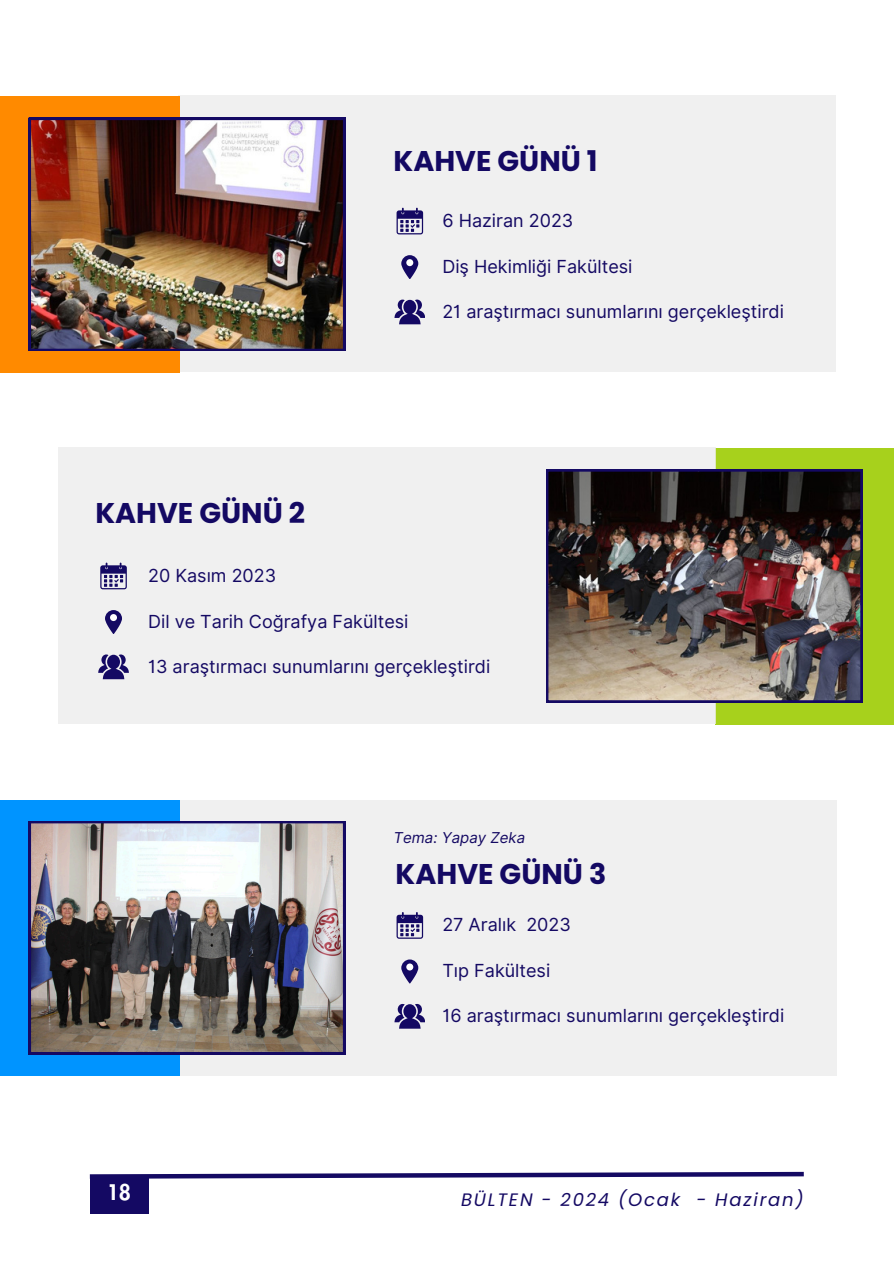
<style>
.page{position:relative;width:894px;height:1264px;background:#fff}
.page>*{position:absolute;margin:0;border:0;box-sizing:border-box;transform-origin:0 0}
.t1{font:700 28.5px "Poppins";color:#140963}
.t2{font:800 21px "Futura LT Pro";color:#fff}
.t3{font:18px "Inter";color:#140963}
.t4{font:italic 18px "Poppins";letter-spacing:.1em;color:#140963}
.t5{font:italic 15px "Inter";color:#140963}
</style>
<div class="page">
<div style="left:178px;top:96px;width:657px;height:276px;background:#edeced"></div>
<svg style="left:89px;top:1171px;width:715px;height:9px"></svg>
<div style="left:90px;top:1175px;width:58px;height:38px;background:#140963"></div>
<div style="left:715px;top:448px;width:178px;height:276px;background:#a7d11c"></div>
<div style="left:58px;top:448px;width:657px;height:276px;background:#edeced"></div>
<img style="left:546px;top:469px;width:316px;height:233px">
<div style="left:179px;top:800px;width:657px;height:275px;background:#edeced"></div>
<div style="left:1px;top:799px;width:178px;height:276px;background:#0094ff"></div>
<img style="left:29px;top:821px;width:316px;height:233px">
<div style="left:0;top:96px;width:179px;height:276px;background:#ff8a00"></div>
<img style="left:29px;top:118px;width:316px;height:233px">
<svg style="left:396px;top:208px;width:27px;height:26px"></svg>
<svg style="left:401px;top:255px;width:17px;height:24px"></svg>
<div style="left:406px;top:259px;width:7px;height:7px;background:#fff;border-radius:50%"></div>
<svg style="left:394px;top:299px;width:30px;height:25px"></svg>
<svg style="left:100px;top:562px;width:27px;height:27px"></svg>
<svg style="left:105px;top:610px;width:17px;height:23px"></svg>
<div style="left:110px;top:614px;width:7px;height:7px;background:#fff;border-radius:50%"></div>
<svg style="left:98px;top:654px;width:30px;height:25px"></svg>
<svg style="left:396px;top:912px;width:27px;height:26px"></svg>
<svg style="left:401px;top:959px;width:17px;height:24px"></svg>
<div style="left:406px;top:963px;width:7px;height:7px;background:#fff;border-radius:50%"></div>
<svg style="left:394px;top:1004px;width:30px;height:24px"></svg>
<p class="t1" style="left:393px;top:141px;width:206px">KAHVE GÜNÜ 1</p>
<h2 class="t1" style="left:95px;top:493px;width:211px">KAHVE GÜNÜ 2</h2>
<h2 class="t3" style="left:442px;top:209px;width:132px">6 Haziran 2023</h2>
<p class="t3" style="left:442px;top:255px;width:191px">Diş Hekimliği Fakültesi</p>
<h2 class="t3" style="left:442px;top:300px;width:343px">21 araştırmacı sunumlarını gerçekleştirdi</h2>
<h2 class="t3" style="left:148px;top:564px;width:129px">20 Kasım 2023</h2>
<h1 class="t3" style="left:148px;top:610px;width:262px">Dil ve Tarih Coğrafya Fakültesi</h1>
<p class="t3" style="left:148px;top:655px;width:343px">13 araştırmacı sunumlarını gerçekleştirdi</p>
<p class="t5" style="left:393px;top:828px;width:133px">Tema: Yapay Zeka</p>
<h2 class="t1" style="left:395px;top:854px;width:212px">KAHVE GÜNÜ 3</h2>
<p class="t3" style="left:442px;top:913px;width:130px">27 Aralık 2023</p>
<h2 class="t3" style="left:442px;top:959px;width:109px">Tıp Fakültesi</h2>
<p class="t3" style="left:442px;top:1004px;width:343px">16 araştırmacı sunumlarını gerçekleştirdi</p>
<h1 class="t2" style="left:107px;top:1182px;width:26px">18</h1>
<p class="t4" style="left:461px;top:1186px;width:344px">BÜLTEN - 2024 (Ocak - Haziran)</p>
</div>
